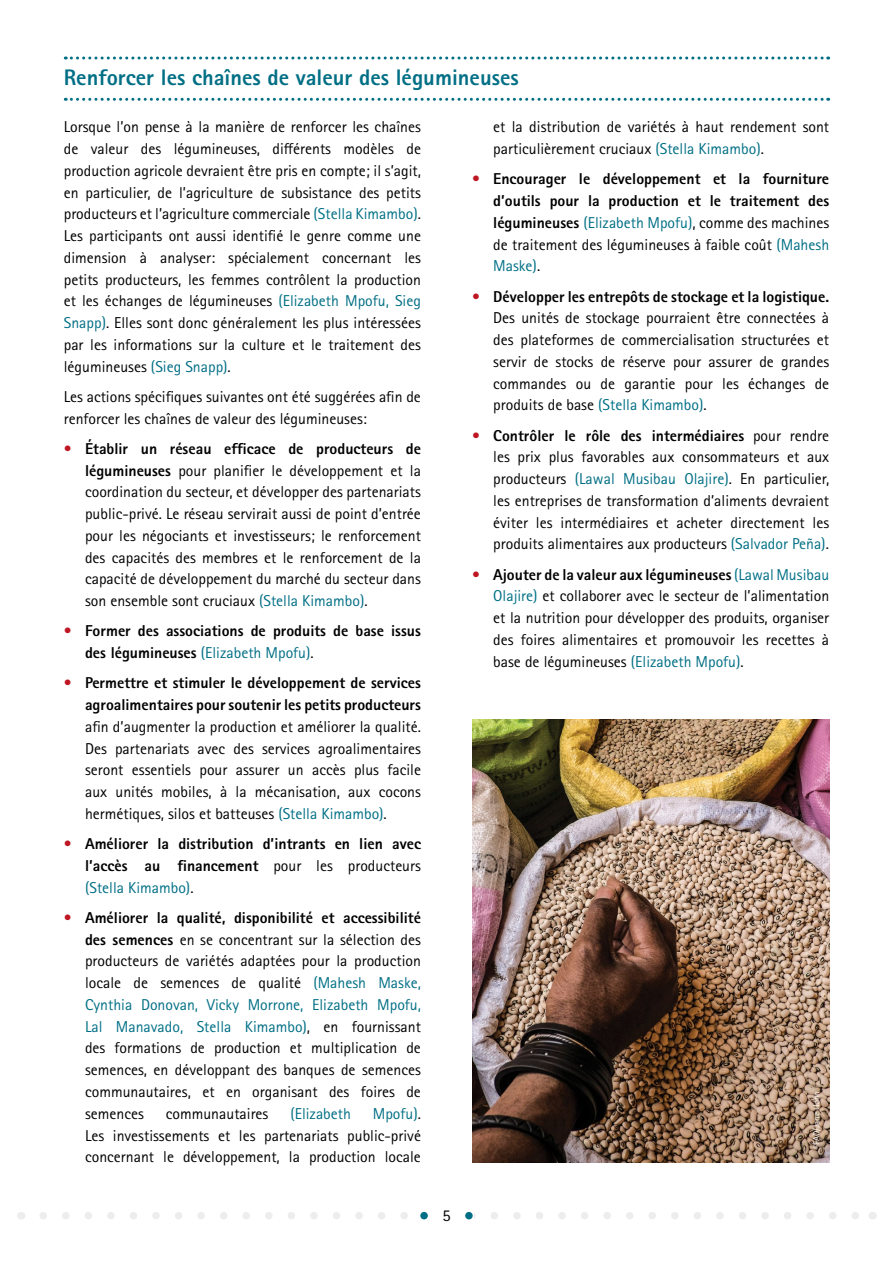
<style>
.page{position:relative;width:893px;height:1263px;background:#fff}
.page>*{position:absolute;margin:0;border:0;box-sizing:border-box;transform-origin:0 0}
.t1{font:800 22.5px "Rotis Sans Serif Std";color:#006f85}
.t2{font:16.5px "Rotis Sans Serif Std";color:#000}
.t3{font:15.75px/21.8px "Rotis Sans Serif Std";color:#000;text-align:justify}
.t4{font:800 15.75px/21.8px "Rotis Sans Serif Std";color:#000;text-align:justify}
.t5{font:15.75px "Rotis Sans Serif Std";color:#006f85}
.t6{font:9px "Rotis Sans Serif Std";color:#fff}
.s1{color:#006f85}
.s2{color:#be1622}
.s3{font-weight:800}
.s4{font-weight:400;color:#be1622}
.s5{font-weight:400;color:#006f85}
.s6{font-weight:400}
</style>
<div class="page">
<svg style="left:43px;top:1212px;width:816px;height:7px"></svg>
<div style="left:419px;top:1204px;width:55px;height:23px;background:#fff"></div>
<div style="left:420px;top:1212px;width:8px;height:7px;background:#006f85;border-radius:50%"></div>
<div style="left:465px;top:1212px;width:8px;height:7px;background:#006f85;border-radius:50%"></div>
<svg style="left:65px;top:57px;width:764px;height:3px"></svg>
<svg style="left:65px;top:98px;width:764px;height:3px"></svg>
<img style="left:472px;top:719px;width:357px;height:443px">
<h1 class="t1" style="left:64px;top:63px;width:456px">Renforcer les chaînes de valeur des légumineuses</h1>
<p class="t3" style="left:64px;top:116px;width:359px">Lorsque l’on pense à la manière de renforcer les chaînes de valeur des légumineuses, différents modèles de production agricole devraient être pris en compte; il s’agit, en particulier, de l’agriculture de subsistance des petits producteurs et l’agriculture commerciale <span class="s1">(Stella Kimambo)</span>.<br>Les participants ont aussi identifié le genre comme une dimension à analyser: spécialement concernant les petits producteurs, les femmes contrôlent la production et les échanges de légumineuses <span class="s1">(Elizabeth Mpofu, Sieg Snapp)</span>. Elles sont donc généralement les plus intéressées par les informations sur la culture et le traitement des légumineuses <span class="s1">(Sieg Snapp)</span>.</p>
<p class="t3" style="left:64px;top:386px;width:359px">Les actions spécifiques suivantes ont été suggérées afin de renforcer les chaînes de valeur des légumineuses:</p>
<p class="t3" style="left:85px;top:438px;width:337px;text-indent:-21px"><span class="s2">•</span> <span class="s3">Établir un réseau efficace de producteurs de légumineuses</span> pour planifier le développement et la coordination du secteur, et développer des partenariats public-privé. Le réseau servirait aussi de point d’entrée pour les négociants et investisseurs; le renforcement des capacités des membres et le renforcement de la capacité de développement du marché du secteur dans son ensemble sont cruciaux <span class="s1">(Stella Kimambo)</span>.</p>
<p class="t4" style="left:85px;top:620px;width:337px;text-indent:-21px"><span class="s4">•</span> Former des associations de produits de base issus des légumineuses <span class="s5">(Elizabeth Mpofu)</span><span class="s6">.</span></p>
<p class="t4" style="left:64px;top:672px;width:359px;text-align:right"><span class="s4">•</span> Permettre et stimuler le développement de services agroalimentaires pour soutenir les petits producteurs</p>
<p class="t3" style="left:85px;top:716px;width:337px">afin d’augmenter la production et améliorer la qualité.<br>Des partenariats avec des services agroalimentaires seront essentiels pour assurer un accès plus facile aux unités mobiles, à la mécanisation, aux cocons hermétiques, silos et batteuses <span class="s1">(Stella Kimambo)</span>.</p>
<p class="t4" style="left:85px;top:833px;width:337px;text-indent:-21px"><span class="s4">•</span> Améliorer la distribution d’intrants en lien avec l’accès au financement <span class="s6">pour les producteurs </span><span class="s5">(Stella Kimambo)</span><span class="s6">.</span></p>
<p class="t3" style="left:85px;top:907px;width:337px;text-indent:-21px"><span class="s2">•</span> <span class="s3">Améliorer la qualité, disponibilité et accessibilité des semences</span> en se concentrant sur la sélection des producteurs de variétés adaptées pour la production locale de semences de qualité <span class="s1">(Mahesh Maske, Cynthia Donovan, Vicky Morrone, Elizabeth Mpofu, Lal Manavado, Stella Kimambo)</span>, en fournissant des formations de production et multiplication de semences, en développant des banques de semences communautaires, et en organisant des foires de semences</p>
<p class="t3" style="left:493px;top:116px;width:337px">et la distribution de variétés à haut rendement sont particulièrement cruciaux <span class="s1">(Stella Kimambo)</span>.</p>
<p class="t4" style="left:493px;top:168px;width:337px;text-indent:-21px"><span class="s4">•</span> Encourager le développement et la fourniture d’outils pour la production et le traitement des légumineuses <span class="s5">(Elizabeth Mpofu)</span><span class="s6">, comme des machines de traitement des légumineuses à faible coût</span> <span class="s5">(Mahesh Maske)</span><span class="s6">.</span></p>
<p class="t3" style="left:493px;top:286px;width:337px;text-indent:-21px"><span class="s2">•</span> <span class="s3">Développer les entrepôts de stockage et la logistique.<br></span>Des unités de stockage pourraient être connectées à des plateformes de commercialisation structurées et servir de stocks de réserve pour assurer de grandes commandes ou de garantie pour les échanges de produits de base <span class="s1">(Stella Kimambo)</span>.</p>
<p class="t3" style="left:493px;top:425px;width:337px;text-indent:-21px"><span class="s2">•</span> <span class="s3">Contrôler le rôle des intermédiaires</span> pour rendre les prix plus favorables aux consommateurs et aux producteurs <span class="s1">(Lawal Musibau Olajire)</span>. En particulier, les entreprises de transformation d’aliments devraient éviter les intermédiaires et acheter directement les produits alimentaires aux producteurs <span class="s1">(Salvador Peña)</span>.</p>
<p class="t3" style="left:493px;top:564px;width:337px;text-indent:-21px"><span class="s2">•</span> <span class="s3">Ajouter de la valeur aux légumineuses</span> <span class="s1">(Lawal Musibau Olajire)</span> et collaborer avec le secteur de l’alimentation et la nutrition pour développer des produits, organiser des foires alimentaires et promouvoir les recettes à base de légumineuses <span class="s1">(Elizabeth Mpofu)</span>.</p>
<p class="t6" style="left:811px;top:1149px;width:60px;rotate:-90deg">©FAO/Jane Hahn</p>
<p class="t3" style="left:85px;top:1103px;width:337px;text-indent:288px"><span class="s1">Mpofu)</span>.<br>Les investissements et les partenariats public-privé concernant le développement, la production locale</p>
<p class="t3" style="left:166px;top:1103px;width:104px">communautaires</p>
<p class="t5" style="left:290px;top:1104px;width:62px">(Elizabeth</p>
<p class="t2" style="left:442px;top:1206px;width:10px">5</p>
</div>
